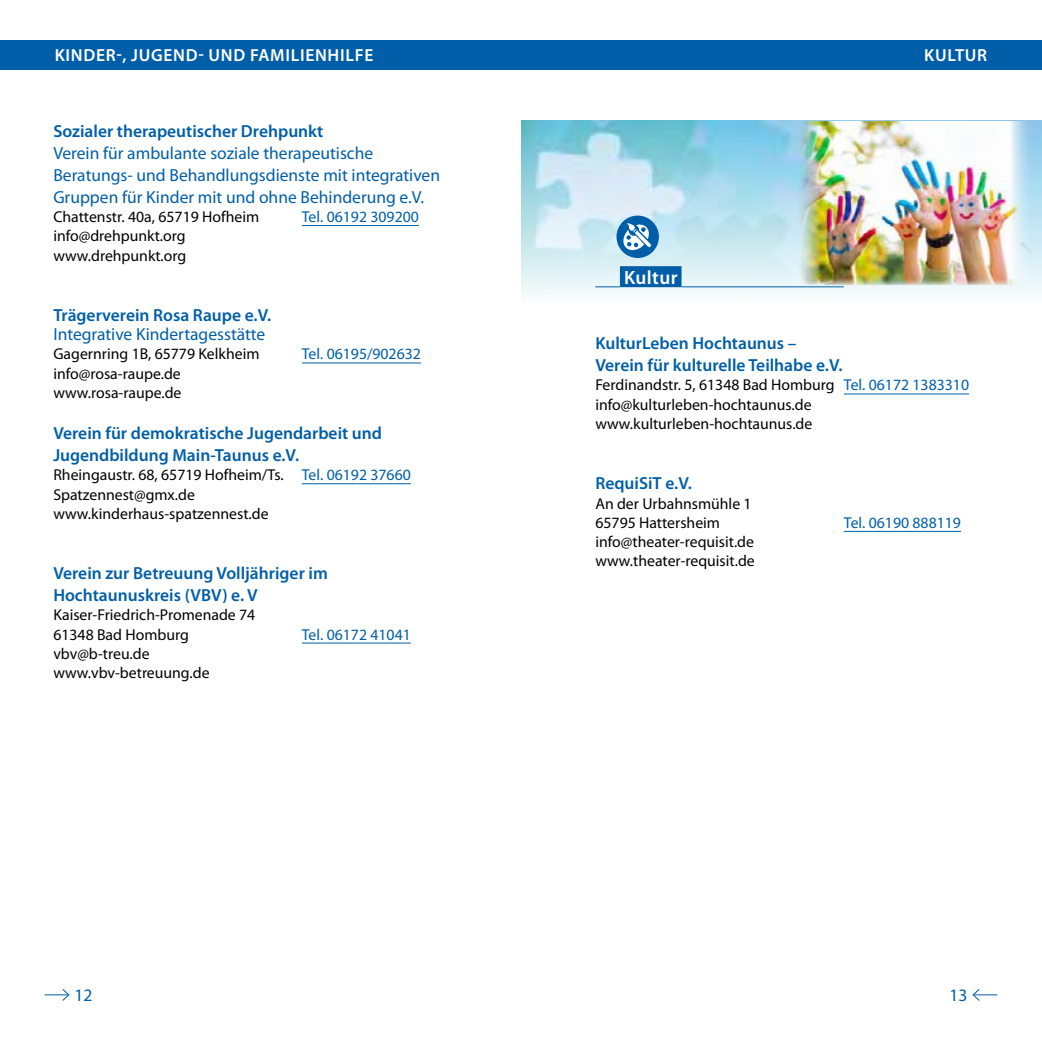
<style>
.page{position:relative;width:1042px;height:1042px;background:#fff}
.page>*{position:absolute;margin:0;border:0;box-sizing:border-box;transform-origin:0 0}
.t1{font:600 19.25px "Myriad Pro";letter-spacing:.02em;color:#fff}
.t2{font:600 17.5px/21.9px "Myriad Pro";color:#005ea8}
.t3{font:17.5px/21.9px "Myriad Pro";color:#005ea8}
.t4{font:600 17.5px "Myriad Pro";letter-spacing:.04em;color:#fff}
.t5{font:15.75px/19.2px "Myriad Pro";color:#000}
.t6{font:15.75px "Myriad Pro";color:#005ea8}
.s1{color:#005ea8}
</style>
<div class="page">
<svg style="left:45px;top:989px;width:25px;height:12px"></svg>
<svg style="left:972px;top:989px;width:25px;height:12px"></svg>
<div style="left:521px;top:40px;width:521px;height:29px;background:#005ea8"></div>
<div style="left:0;top:40px;width:521px;height:29px;background:#005ea8"></div>
<hr style="left:302px;top:225px;width:117px;height:1px;background:#005ea8">
<hr style="left:302px;top:362px;width:119px;height:1px;background:#005ea8">
<hr style="left:302px;top:483px;width:109px;height:1px;background:#005ea8">
<hr style="left:302px;top:642px;width:109px;height:1px;background:#005ea8">
<img style="left:521px;top:121px;width:521px;height:174px">
<img style="left:795px;top:121px;width:239px;height:164px">
<svg style="left:595px;top:286px;width:25px;height:1px"></svg>
<div style="left:620px;top:266px;width:61px;height:21px;background:#005ea8"></div>
<hr style="left:681px;top:286px;width:163px;height:1px;background:#005ea8">
<hr style="left:844px;top:393px;width:125px;height:1px;background:#005ea8">
<hr style="left:844px;top:531px;width:117px;height:1px;background:#005ea8">
<div style="left:616px;top:216px;width:43px;height:42px;background:#005ea8;border-radius:50%"></div>
<img style="left:616px;top:216px;width:40px;height:40px">
<p class="t4" style="left:55px;top:44px;width:320px">KINDER-, JUGEND- UND FAMILIENHILFE</p>
<p class="t4" style="left:924px;top:44px;width:65px">KULTUR</p>
<p class="t2" style="left:53px;top:120px;width:271px">Sozialer therapeutischer Drehpunkt</p>
<p class="t3" style="left:53px;top:142px;width:388px">Verein für ambulante soziale therapeutische<br>Beratungs- und Behandlungsdienste mit integrativen<br>Gruppen für Kinder mit und ohne Behinderung e.V.</p>
<p class="t5" style="left:53px;top:207px;width:207px">Chattenstr. 40a, 65719 Hofheim</p>
<p class="t6" style="left:302px;top:207px;width:118px">Tel. 06192 309200</p>
<p class="t5" style="left:53px;top:226px;width:134px">info@drehpunkt.org www.drehpunkt.org</p>
<p class="t2" style="left:53px;top:304px;width:219px">Trägerverein Rosa Raupe e.V.</p>
<p class="t3" style="left:53px;top:323px;width:214px">Integrative Kindertagesstätte</p>
<p class="t5" style="left:53px;top:344px;width:208px">Gagernring 1B, 65779 Kelkheim</p>
<p class="t6" style="left:302px;top:344px;width:121px">Tel. 06195/902632</p>
<p class="t5" style="left:53px;top:363px;width:130px">info@rosa-raupe.de www.rosa-raupe.de</p>
<p class="t2" style="left:53px;top:422px;width:330px">Verein für demokratische Jugendarbeit und<br>Jugendbildung Main-Taunus e.V.</p>
<p class="t5" style="left:53px;top:465px;width:359px">Rheingaustr. 68, 65719 Hofheim/Ts. <span class="s1">Tel. 06192 37660<br></span>Spatzennest@gmx.de www.kinderhaus-spatzennest.de</p>
<p class="t2" style="left:53px;top:562px;width:276px">Verein zur Betreuung Volljähriger im<br>Hochtaunuskreis (VBV) e. V</p>
<p class="t5" style="left:53px;top:605px;width:203px">Kaiser-Friedrich-Promenade 74<br>61348 Bad Homburg</p>
<p class="t6" style="left:302px;top:624px;width:110px">Tel. 06172 41041</p>
<p class="t5" style="left:53px;top:643px;width:158px">vbv@b-treu.de www.vbv-betreuung.de</p>
<p class="t1" style="left:624px;top:265px;width:55px">Kultur</p>
<p class="t2" style="left:595px;top:332px;width:249px">KulturLeben Hochtaunus –<br>Verein für kulturelle Teilhabe e.V.</p>
<p class="t5" style="left:595px;top:375px;width:375px">Ferdinandstr. 5, 61348 Bad Homburg <span class="s1">Tel. 06172 1383310 </span>info@kulturleben-hochtaunus.de www.kulturleben-hochtaunus.de</p>
<p class="t2" style="left:595px;top:472px;width:98px">RequiSiT e.V.</p>
<p class="t5" style="left:595px;top:493px;width:158px">An der Urbahnsmühle 1<br>65795 Hattersheim</p>
<p class="t5" style="left:595px;top:532px;width:161px">info@theater-requisit.de www.theater-requisit.de</p>
<p class="t6" style="left:844px;top:513px;width:118px">Tel. 06190 888119</p>
<p class="t3" style="left:74px;top:983px;width:19px">12</p>
<p class="t3" style="left:949px;top:983px;width:19px">13</p>
</div>
